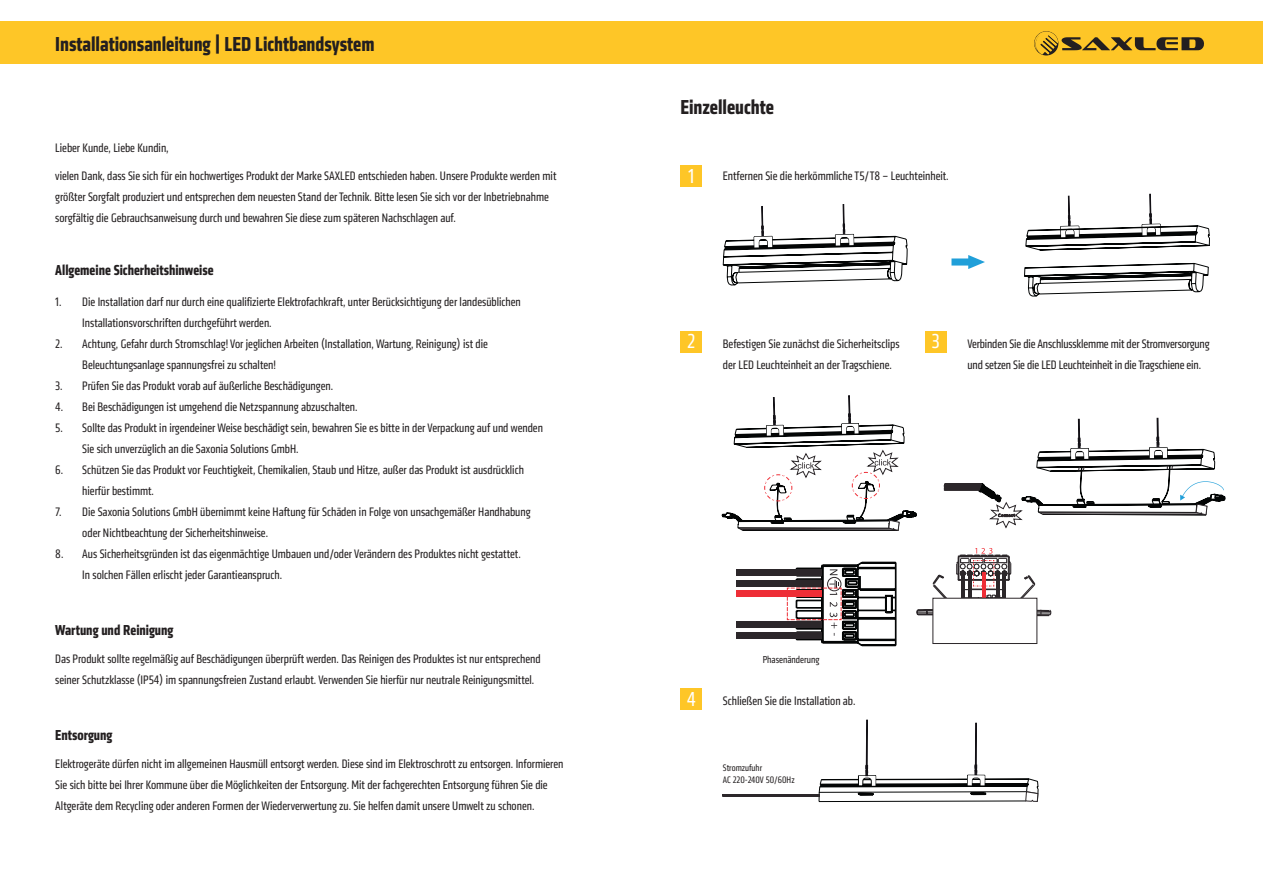
<style>
.page{position:relative;width:1263px;height:893px;background:#fff}
.page>*{position:absolute;margin:0;border:0;box-sizing:border-box;transform-origin:0 0}
.t1{font:700 condensed 21px "Klavika";color:#231f20}
.t2{font:condensed 21px "Klavika";color:#fff}
.t3{font:700 condensed 15px "Klavika";color:#231f20}
.t4{font:condensed 12.75px/21px "Klavika";color:#231f20}
.t5{font:condensed 10.5px "Klavika";color:#231f20}
.t6{font:condensed 9.75px/11.7px "Klavika";color:#231f20}
.s1{font-size:13.5px}
</style>
<div class="page">
<div style="left:0;top:21px;width:1263px;height:43px;background:#fec627"></div>
<svg style="left:1034px;top:31px;width:170px;height:24px"></svg>
<div style="left:680px;top:331px;width:22px;height:21px;background:#fec627"></div>
<div style="left:925px;top:331px;width:21px;height:21px;background:#fec627"></div>
<div style="left:680px;top:688px;width:22px;height:21px;background:#fec627"></div>
<div style="left:680px;top:165px;width:22px;height:21px;background:#fec627"></div>
<svg style="left:722px;top:193px;width:488px;height:104px"></svg>
<svg style="left:722px;top:395px;width:195px;height:136px"></svg>
<div style="left:945px;top:483px;width:36px;height:1px;border:1px solid #2c272a"></div>
<div style="left:944px;top:484px;width:37px;height:1px;border:1px solid #2c272a"></div>
<div style="left:944px;top:485px;width:37px;height:1px;border:1px solid #2c272a"></div>
<div style="left:944px;top:486px;width:36px;height:1px;border:1px solid #2c272a"></div>
<div style="left:944px;top:487px;width:36px;height:1px;border:1px solid #2c272a"></div>
<div style="left:944px;top:488px;width:36px;height:1px;border:1px solid #2c272a"></div>
<div style="left:944px;top:490px;width:35px;height:1px;border:1px solid #2c272a"></div>
<svg style="left:916px;top:548px;width:136px;height:95px"></svg>
<svg style="left:787px;top:561px;width:110px;height:86px"></svg>
<div style="left:736px;top:590px;width:86px;height:7px;background:#ee2e36"></div>
<div style="left:736px;top:570px;width:86px;height:6px;background:#2c272a"></div>
<div style="left:736px;top:580px;width:86px;height:6px;background:#2c272a"></div>
<div style="left:736px;top:622px;width:86px;height:6px;background:#2c272a"></div>
<div style="left:736px;top:632px;width:86px;height:6px;background:#2c272a"></div>
<div style="left:933px;top:599px;width:103px;height:44px;background:#fff"></div>
<div style="left:932px;top:598px;width:105px;height:46px;border:1px solid #2c272a"></div>
<svg style="left:978px;top:418px;width:248px;height:110px"></svg>
<div style="left:975px;top:723px;width:2px;height:49px;border:1px solid #131116"></div>
<div style="left:866px;top:720px;width:2px;height:53px;border:1px solid #131116"></div>
<svg style="left:723px;top:765px;width:316px;height:37px"></svg>
<h1 class="t1" style="left:55px;top:30px;width:321px">Installationsanleitung | LED Lichtbandsystem</h1>
<p class="t4" style="left:55px;top:137px;width:115px">Lieber Kunde, Liebe Kundin<span class="s1">,</span></p>
<p class="t4" style="left:55px;top:165px;width:503px">vielen Dank, dass Sie sich für ein hochwertiges Produkt der Marke SAXLED entschieden haben. Unsere Produkte werden mit größter Sorgfalt produziert und entsprechen dem neuesten Stand der Technik. Bitte lesen Sie sich vor der Inbetriebnahme sorgfältig die Gebrauchsanweisung durch und bewahren Sie diese zum späteren Nachschlagen auf.</p>
<p class="t3" style="left:55px;top:260px;width:160px">Allgemeine Sicherheitshinweise</p>
<p class="t4" style="left:82px;top:291px;width:440px;text-indent:-27px">1. Die Installation darf nur durch eine qualifizierte Elektrofachkraft, unter Berücksichtigung der landesüblichen<br>Installationsvorschriften durchgeführt werden.</p>
<p class="t4" style="left:82px;top:333px;width:407px;text-indent:-27px">2. Achtung, Gefahr durch Stromschlag! Vor jeglichen Arbeiten (Installation, Wartung, Reinigung) ist die<br>Beleuchtungsanlage spannungsfrei zu schalten!</p>
<p class="t4" style="left:55px;top:375px;width:279px">3. Prüfen Sie das Produkt vorab auf äußerliche Beschädigungen.</p>
<p class="t4" style="left:55px;top:396px;width:304px">4. Bei Beschädigungen ist umgehend die Netzspannung abzuschalten.</p>
<p class="t4" style="left:82px;top:417px;width:462px;text-indent:-27px">5. Sollte das Produkt in irgendeiner Weise beschädigt sein, bewahren Sie es bitte in der Verpackung auf und wenden<br>Sie sich unverzüglich an die Saxonia Solutions GmbH.</p>
<p class="t4" style="left:82px;top:459px;width:443px;text-indent:-27px">6. Schützen Sie das Produkt vor Feuchtigkeit, Chemikalien, Staub und Hitze, außer das Produkt ist ausdrücklich hierfür bestimmt.</p>
<p class="t4" style="left:82px;top:501px;width:450px;text-indent:-27px">7. Die Saxonia Solutions GmbH übernimmt keine Haftung für Schäden in Folge von unsachgemäßer Handhabung oder Nichtbeachtung der Sicherheitshinweise.</p>
<p class="t4" style="left:82px;top:543px;width:440px;text-indent:-27px">8. Aus Sicherheitsgründen ist das eigenmächtige Umbauen und/oder Verändern des Produktes nicht gestattet.<br>In solchen Fällen erlischt jeder Garantieanspruch.</p>
<p class="t3" style="left:55px;top:620px;width:120px">Wartung und Reinigung</p>
<p class="t4" style="left:55px;top:648px;width:487px">Das Produkt sollte regelmäßig auf Beschädigungen überprüft werden. Das Reinigen des Produktes ist nur entsprechend seiner Schutzklasse (IP54) im spannungsfreien Zustand erlaubt. Verwenden Sie hierfür nur neutrale Reinigungsmittel.</p>
<p class="t3" style="left:55px;top:725px;width:59px">Entsorgung</p>
<p class="t4" style="left:55px;top:753px;width:510px">Elektrogeräte dürfen nicht im allgemeinen Hausmüll entsorgt werden. Diese sind im Elektroschrott zu entsorgen. Informieren<br>Sie sich bitte bei Ihrer Kommune über die Möglichkeiten der Entsorgung. Mit der fachgerechten Entsorgung führen Sie die<br>Altgeräte dem Recycling oder anderen Formen der Wiederverwertung zu. Sie helfen damit unsere Umwelt zu schonen.</p>
<h1 class="t1" style="left:680px;top:93px;width:95px">Einzelleuchte</h1>
<h1 class="t2" style="left:688px;top:164px;width:8px">1</h1>
<p class="t4" style="left:723px;top:165px;width:227px">Entfernen Sie die herkömmliche T5/T8 – Leuchteinheit.</p>
<h1 class="t2" style="left:687px;top:329px;width:10px">2</h1>
<p class="t4" style="left:723px;top:333px;width:178px">Befestigen Sie zunächst die Sicherheitsclips</p>
<h1 class="t2" style="left:931px;top:329px;width:10px">3</h1>
<p class="t4" style="left:723px;top:354px;width:170px">der LED Leuchteinheit an der Tragschiene.</p>
<p class="t4" style="left:967px;top:333px;width:244px">Verbinden Sie die Anschlussklemme mit der Stromversorgung und setzen Sie die LED Leuchteinheit in die Tragschiene ein.</p>
<h1 class="t2" style="left:687px;top:686px;width:11px">4</h1>
<p class="t5" style="left:763px;top:654px;width:58px">Phasenänderung</p>
<p class="t4" style="left:723px;top:690px;width:134px">Schließen Sie die Installation ab.</p>
<p class="t6" style="left:723px;top:762px;width:73px">Stromzufuhr<br>AC 220-240V 50/60Hz</p>
</div>
